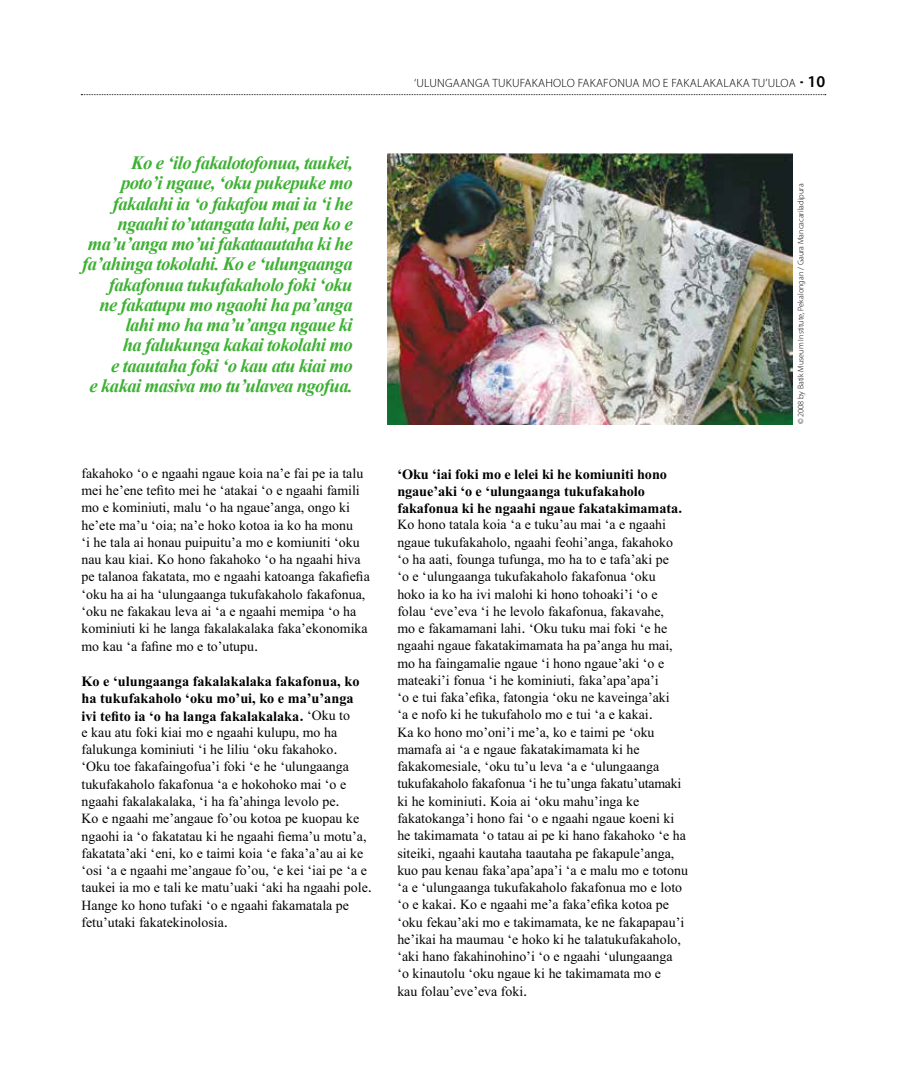
<style>
.page{position:relative;width:906px;height:1085px;background:#fff}
.page>*{position:absolute;margin:0;border:0;box-sizing:border-box;transform-origin:0 0}
.t1{font:italic 700 18.75px/20.2px "Times New Roman";letter-spacing:-.035em;color:#3eb134;text-align:right}
.t2{font:14.25px/17.2px "UKIJ Tuz Basma";color:#000}
.t3{font:700 14.25px/17.2px "UKIJ Nasq";letter-spacing:-.005em;color:#000}
.t4{font:300 12px "Myriad Pro";letter-spacing:.02em;color:#000}
.t5{font:300 8.25px "Myriad Pro";color:#000}
.s1{font-family:"UKIJ Tuz Basma";font-weight:400;font-size:18px}
.s2{font-weight:600;font-size:16.5px}
.s3{font-family:"UKIJ Tuz Basma";font-weight:400}
</style>
<div class="page">
<svg style="left:81px;top:94px;width:745px;height:1px"></svg>
<img style="left:387px;top:153px;width:405px;height:271px">
<p class="t4" style="left:414px;top:76px;width:412px">‘ULU NGAANGA TU KUFAKAHOLO FAKAFONUA MO E FAKALAKALAKA TU’U LOA <span class="s1">᠊</span> <span class="s2">10</span></p>
<p class="t1" style="left:82px;top:152px;width:272px">Ko e ‘ilo fakalotofonua, taukei,<br>poto’i ngaue, ‘oku pukepuke mo fakalahi ia ‘o fakafou mai ia ‘i he ngaahi to’utangata lahi, pea ko e ma’u’anga mo’ui fakataautaha ki he fa’ahinga tokolahi. Ko e ‘ulungaanga fakafonua tukufakaholo foki ‘oku<br>ne fakatupu mo ngaohi ha pa’anga lahi mo ha ma’u’anga ngaue ki<br>ha falukunga kakai tokolahi mo<br>e taautaha foki ‘o kau atu kiai mo<br>e kakai masiva mo tu’ulavea ngofua.</p>
<p class="t2" style="left:81px;top:466px;width:290px">fakahoko ‘o e ngaahi ngaue koia na’e fai pe ia talu mei he’ene tefito mei he ‘atakai ‘o e ngaahi famili mo e kominiuti, malu ‘o ha ngaue’anga, ongo ki he’ete ma’u ‘oia; na’e hoko kotoa ia ko ha monu<br>‘i he tala ai honau puipuitu’a mo e komiuniti ‘oku nau kau kiai. Ko hono fakahoko ‘o ha ngaahi hiva pe talanoa fakatata, mo e ngaahi katoanga fakafiefia ‘oku ha ai ha ‘ulungaanga tukufakaholo fakafonua, ‘oku ne fakakau leva ai ‘a e ngaahi memipa ‘o ha kominiuti ki he langa fakalakalaka faka’ekonomika mo kau ‘a fafine mo e to’utupu.</p>
<p class="t3" style="left:81px;top:674px;width:279px">Ko e ‘ulungaanga fakalakalaka fakafonua, ko ha tukufakaholo ‘oku mo’ui, ko e ma’u’anga ivi tefito ia ‘o ha langa fakalakalaka. <span class="s3">‘Oku to</span></p>
<p class="t2" style="left:81px;top:725px;width:292px">e kau atu foki kiai mo e ngaahi kulupu, mo ha falukunga kominiuti ‘i he liliu ‘oku fakahoko.<br>‘Oku toe fakafaingofua’i foki ‘e he ‘ulungaanga tukufakaholo fakafonua ‘a e hokohoko mai ‘o e ngaahi fakalakalaka, ‘i ha fa’ahinga levolo pe.<br>Ko e ngaahi me’angaue fo’ou kotoa pe kuopau ke ngaohi ia ‘o fakatatau ki he ngaahi fiema’u motu’a, fakatata’aki ‘eni, ko e taimi koia ‘e faka’a’au ai ke ‘osi ‘a e ngaahi me’angaue fo’ou, ‘e kei ‘iai pe ‘a e taukei ia mo e tali ke matu’uaki ‘aki ha ngaahi pole.<br>Hange ko hono tufaki ‘o e ngaahi fakamatala pe fetu’utaki fakatekinolosia.</p>
<p class="t3" style="left:397px;top:467px;width:286px">‘Oku ‘iai foki mo e lelei ki he komiuniti hono ngaue’aki ‘o e ‘ulungaanga tukufakaholo fakafonua ki he ngaahi ngaue fakatakimamata.</p>
<p class="t2" style="left:397px;top:518px;width:292px">Ko hono tatala koia ‘a e tuku’au mai ‘a e ngaahi ngaue tukufakaholo, ngaahi feohi’anga, fakahoko ‘o ha aati, founga tufunga, mo ha to e tafa’aki pe<br>‘o e ‘ulungaanga tukufakaholo fakafonua ‘oku<br>hoko ia ko ha ivi malohi ki hono tohoaki’i ‘o e folau ‘eve’eva ‘i he levolo fakafonua, fakavahe,<br>mo e fakamamani lahi. ‘Oku tuku mai foki ‘e he ngaahi ngaue fakatakimamata ha pa’anga hu mai, mo ha faingamalie ngaue ‘i hono ngaue’aki ‘o e mateaki’i fonua ‘i he kominiuti, faka’apa’apa’i<br>‘o e tui faka’efika, fatongia ‘oku ne kaveinga’aki<br>‘a e nofo ki he tukufaholo mo e tui ‘a e kakai.<br>Ka ko hono mo’oni’i me’a, ko e taimi pe ‘oku mamafa ai ‘a e ngaue fakatakimamata ki he fakakomesiale, ‘oku tu’u leva ‘a e ‘ulungaanga tukufakaholo fakafonua ‘i he tu’unga fakatu’utamaki ki he kominiuti. Koia ai ‘oku mahu’inga ke fakatokanga’i hono fai ‘o e ngaahi ngaue koeni ki he takimamata ‘o tatau ai pe ki hano fakahoko ‘e ha siteiki, ngaahi kautaha taautaha pe fakapule’anga, kuo pau kenau faka’apa’apa’i ‘a e malu mo e totonu ‘a e ‘ulungaanga tukufakaholo fakafonua mo e loto ‘o e kakai. Ko e ngaahi me’a faka’efika kotoa pe ‘oku fekau’aki mo e takimamata, ke ne fakapapau’i he’ikai ha maumau ‘e hoko ki he talatukufakaholo, ‘aki hano fakahinohino’i ‘o e ngaahi ‘ulungaanga<br>‘o kinautolu ‘oku ngaue ki he takimamata mo e<br>kau folau’eve’eva foki.</p>
<p class="t5" style="left:796px;top:424px;width:242px;rotate:-90deg">© 2008 BY BATIK MUSEUM INSTITUTE, PEKALONGAN / GAURA MANCACARILADIPURA</p>
</div>
